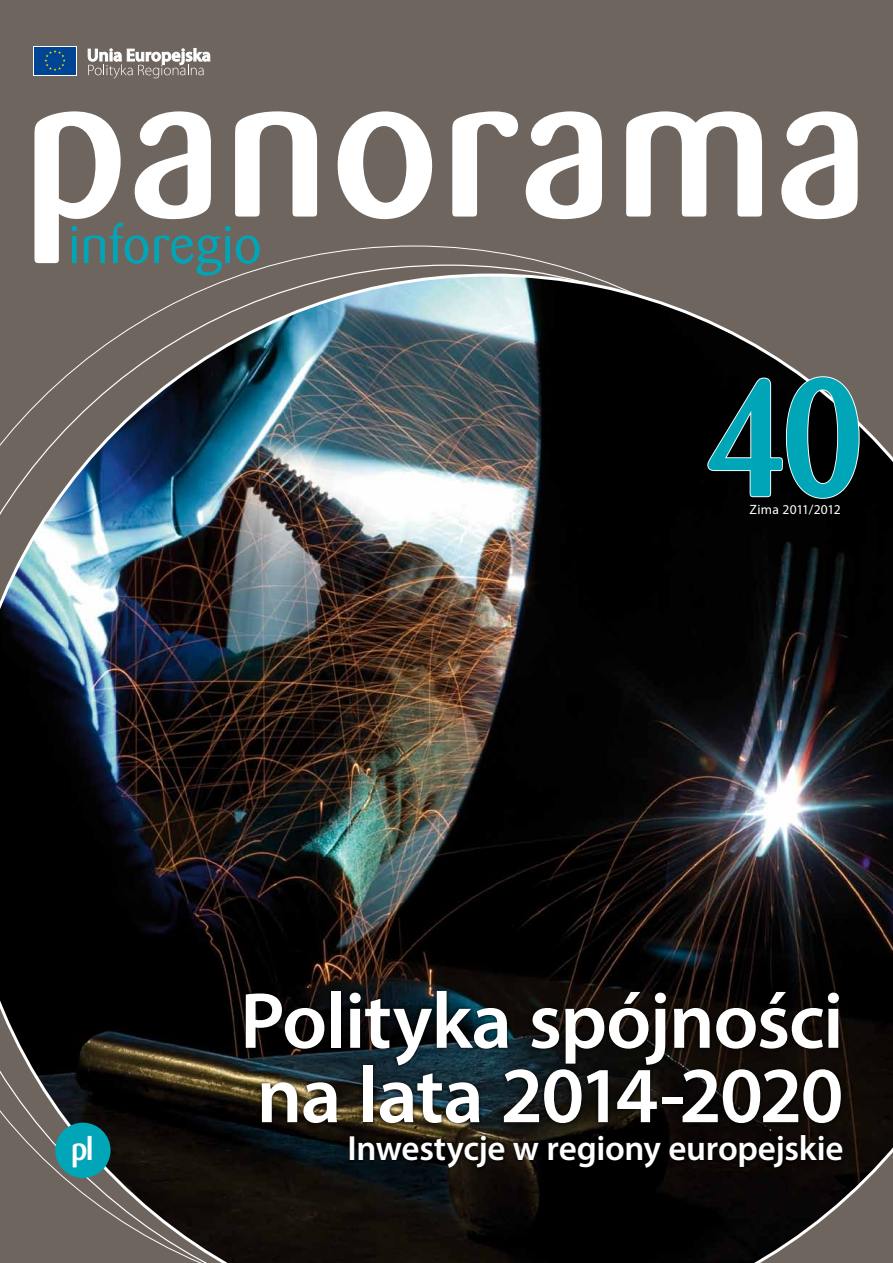
<style>
.page{position:relative;width:893px;height:1263px;background:#6e655e}
.page>*{position:absolute;margin:0;border:0;box-sizing:border-box;transform-origin:0 0}
.t1{font:500 198px "Barmeno";letter-spacing:.02em;color:#fff}
.t2{font:500 163.2px "Barmeno";color:#00a6b8}
.t3{font:600 79.95px/74.4px "Myriad Pro";letter-spacing:-.025em;color:#fff}
.t4{font:52.5px "Barmeno";letter-spacing:.015em;color:#00a6b8}
.t5{font:600 35.1px "Myriad Pro";letter-spacing:-.01em;color:#fff}
.t6{font:500 31.5px "Barmeno";color:#fff}
.t7{font:13.5px "Myriad Pro";letter-spacing:.015em;color:#fff}
</style>
<div class="page">
<img style="left:0;top:274px;width:893px;height:989px">
<svg style="left:33px;top:46px;width:44px;height:29px"></svg>
<div style="left:34px;top:47px;width:42px;height:27px;background:#004494"></div>
<svg style="left:44px;top:50px;width:22px;height:21px"></svg>
<svg style="left:88px;top:48px;width:122px;height:31px"></svg>
<div style="left:55px;top:1123px;width:56px;height:55px;background:#00a6b8;border-radius:50%"></div>
<div style="left:241px;top:986px;width:606px;height:186px;background:#000;opacity:.75"></div>
<svg style="left:706px;top:375px;width:155px;height:125px"></svg>
<h1 class="t1" style="left:24px;top:31px;width:845px">panorama</h1>
<p class="t4" style="left:69px;top:215px;width:194px">inforegio</p>
<h2 class="t2" style="left:704px;top:342px;width:164px">40</h2>
<p class="t7" style="left:750px;top:502px;width:93px">Zima 2011/2012</p>
<p class="t6" style="left:71px;top:1130px;width:24px">pl</p>
<p class="t3" style="left:240px;top:985px;width:605px">Polityka spójności na lata 2014-2020</p>
<p class="t5" style="left:348px;top:1129px;width:497px">Inwestycje w regiony europejskie</p>
</div>
